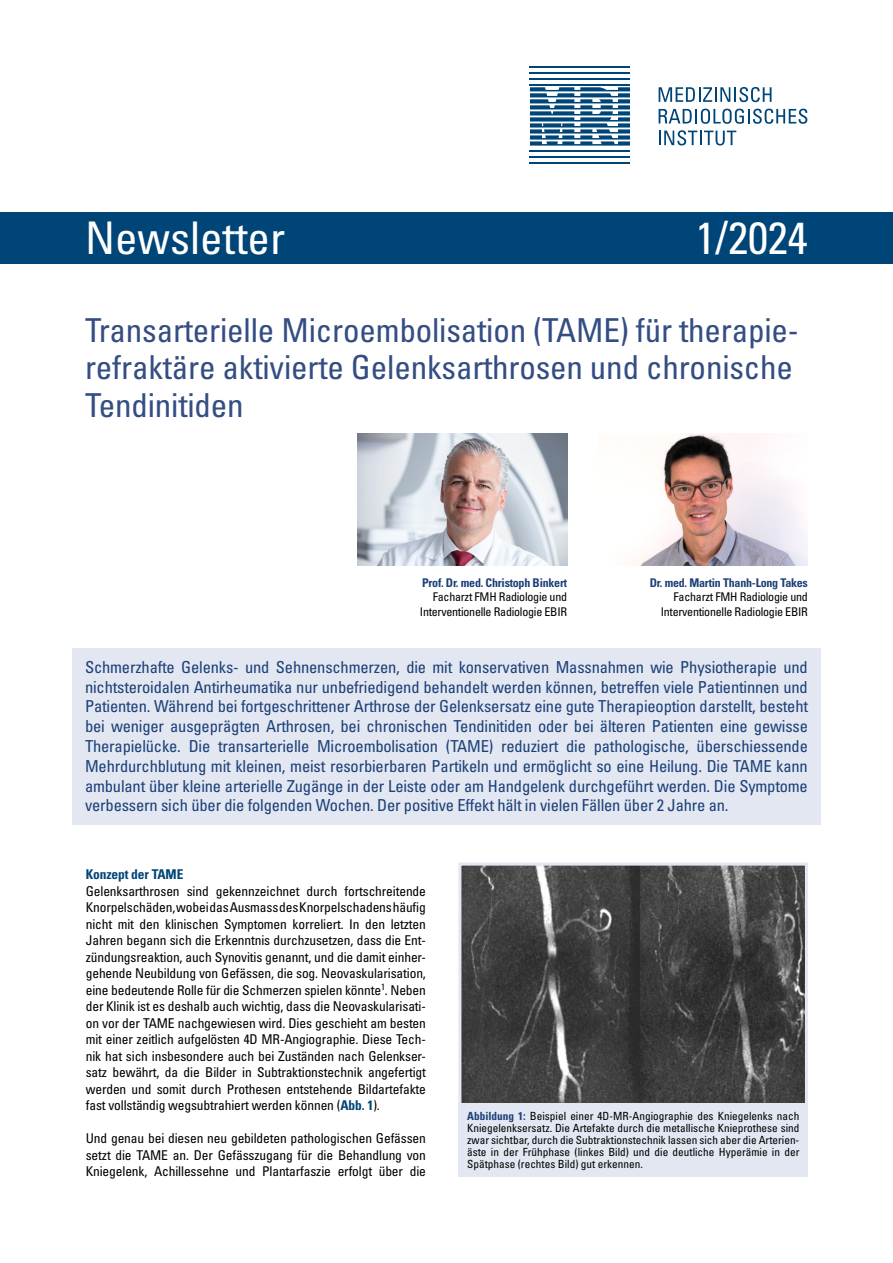
<style>
.page{position:relative;width:893px;height:1263px;background:#fff}
.page>*{position:absolute;margin:0;border:0;box-sizing:border-box;transform-origin:0 0}
.t1{font:condensed 45px "Univers LT Pro";color:#fff}
.t2{font:condensed 33px/37.5px "Univers LT Pro";letter-spacing:-.005em;color:#344d83}
.t3{font:condensed 16.5px/19.8px "Univers LT Pro";letter-spacing:-.01em;color:#1c4078;text-align:justify}
.t4{font:condensed 13.5px/16.5px "Univers LT Pro";letter-spacing:-.01em;color:#000;text-align:justify}
.t5{font:700 condensed 13.5px "Univers LT Pro";letter-spacing:-.01em;color:#004577}
.t6{font:condensed 12px/14.4px "Univers LT Pro";letter-spacing:-.02em;color:#000;text-align:right}
.t7{font:700 condensed 12px "Univers LT Pro";letter-spacing:-.02em;color:#1c4078}
.t8{font:condensed 11.25px/12px "Univers LT Pro";color:#000;text-align:justify}
.s1{font-weight:700;color:#004577}
.s2{font-weight:700;color:#1c4078}
</style>
<div class="page">
<svg style="left:659px;top:87px;width:112px;height:15px"></svg>
<svg style="left:659px;top:109px;width:148px;height:15px"></svg>
<svg style="left:659px;top:130px;width:77px;height:15px"></svg>
<hr style="left:530px;top:66px;width:100px;height:1px;background:#004577">
<hr style="left:530px;top:72px;width:100px;height:1px;background:#004577">
<hr style="left:530px;top:78px;width:100px;height:1px;background:#004577">
<hr style="left:530px;top:84px;width:100px;height:1px;background:#004577">
<hr style="left:530px;top:150px;width:100px;height:2px;background:#004577">
<hr style="left:530px;top:156px;width:100px;height:2px;background:#004577">
<hr style="left:530px;top:162px;width:100px;height:2px;background:#004577">
<svg style="left:530px;top:87px;width:100px;height:59px"></svg>
<div style="left:0;top:212px;width:893px;height:51px;background:#004577"></div>
<img style="left:633px;top:434px;width:175px;height:132px">
<div style="left:72px;top:648px;width:749px;height:176px;background:#e2e7f1"></div>
<img style="left:357px;top:434px;width:210px;height:132px">
<div style="left:459px;top:1103px;width:349px;height:74px;background:#e2e7f1"></div>
<img style="left:462px;top:866px;width:342px;height:236px">
<div style="left:458px;top:862px;width:350px;height:244px;border:3px solid #e2e7f1"></div>
<h1 class="t1" style="left:85px;top:209px;width:201px">Newsletter</h1>
<h1 class="t1" style="left:695px;top:210px;width:114px">1/2024</h1>
<h2 class="t2" style="left:85px;top:311px;width:715px">Transarterielle Microembolisation (TAME) für therapie&shy;refraktäre aktivierte Gelenksarthrosen und chronische<br>Tendinitiden</h2>
<p class="t7" style="left:422px;top:575px;width:147px">Prof. Dr. med. Christoph Binkert</p>
<p class="t6" style="left:420px;top:590px;width:149px">Facharzt FMH Radiologie und<br>Interventionelle Radiologie EBIR</p>
<p class="t7" style="left:650px;top:575px;width:160px">Dr. med. Martin Thanh-Long Takes</p>
<p class="t6" style="left:661px;top:590px;width:149px">Facharzt FMH Radiologie und<br>Interventionelle Radiologie EBIR</p>
<p class="t3" style="left:85px;top:656px;width:724px">Schmerzhafte Gelenks- und Sehnenschmerzen, die mit konservativen Massnahmen wie Physiotherapie und nichtsteroidalen Antirheumatika nur unbefriedigend behandelt werden können, betreffen viele Patientinnen und Patienten. Während bei fortgeschrittener Arthrose der Gelenksersatz eine gute Therapieoption darstellt, besteht bei weniger ausgeprägten Arthrosen, bei chronischen Tendinitiden oder bei älteren Patienten eine gewisse Therapielücke. Die transarterielle Microembolisation (TAME) reduziert die pathologische, überschiessende Mehrdurchblutung mit kleinen, meist resorbierbaren Partikeln und ermöglicht so eine Heilung. Die TAME kann ambulant über kleine arterielle Zugänge in der Leiste oder am Handgelenk durchgeführt werden. Die Symptome verbessern sich über die folgenden Wochen. Der positive Effekt hält in vielen Fällen über 2 Jahre an.</p>
<p class="t5" style="left:86px;top:866px;width:99px">Konzept der TAME</p>
<p class="t4" style="left:86px;top:882px;width:342px">Gelenksarthrosen sind gekennzeichnet durch fortschreitende Knorpelschäden, wobei das Ausmass des Knorpelschadens häufig nicht mit den klinischen Symptomen korreliert. In den letzten Jahren begann sich die Erkenntnis durchzusetzen, dass die Ent&shy;zündungsreaktion, auch Synovitis genannt, und die damit einher&shy;gehende Neubildung von Gefässen, die sog. Neovaskularisation, eine bedeutende Rolle für die Schmerzen spielen könnte<sup>1</sup>. Neben der Klinik ist es deshalb auch wichtig, dass die Neovaskularisati&shy;on vor der TAME nachgewiesen wird. Dies geschieht am besten mit einer zeitlich aufgelösten 4D MR-Angiographie. Diese Tech&shy;nik hat sich insbesondere auch bei Zuständen nach Gelenkser&shy;satz bewährt, da die Bilder in Subtraktionstechnik angefertigt werden und somit durch Prothesen entstehende Bildartefakte fast vollständig wegsubtrahiert werden können (<span class="s1">Abb. 1</span>).</p>
<p class="t4" style="left:86px;top:1130px;width:342px">Und genau bei diesen neu gebildeten pathologischen Gefässen setzt die TAME an. Der Gefässzugang für die Behandlung von Kniegelenk, Achillessehne und Plantarfaszie erfolgt über die</p>
<p class="t8" style="left:467px;top:1110px;width:334px"><span class="s2">Abbildung 1:</span> Beispiel einer 4D-MR-Angiographie des Kniegelenks nach Kniegelenksersatz. Die Artefakte durch die metallische Knieprothese sind zwar sichtbar, durch die Subtraktionstechnik lassen sich aber die Arterien&shy;äste in der Frühphase (linkes Bild) und die deutliche Hyperämie in der Spätphase (rechtes Bild) gut erkennen.</p>
</div>
